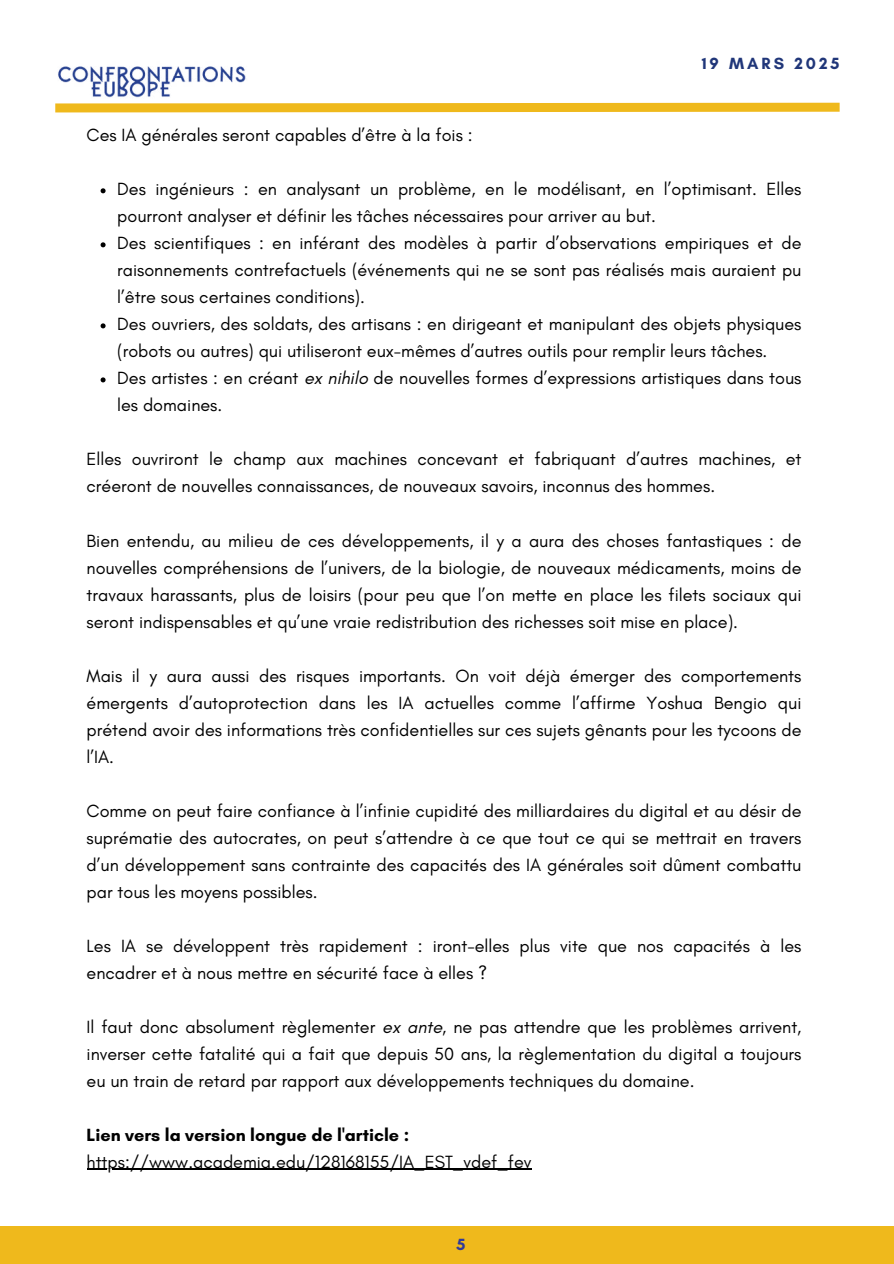
<style>
.page{position:relative;width:894px;height:1264px;background:#fff}
.page>*{position:absolute;margin:0;border:0;box-sizing:border-box;transform-origin:0 0}
.t1{font:18px/27px "Glacial Indifference";color:#000;text-align:justify}
.t2{font:700 18px "Glacial Indifference";color:#000}
.t3{font:700 16.5px "Glacial Indifference";letter-spacing:.185em;color:#203679}
.t4{font:700 16.5px "Glacial Indifference";color:#303a99}
.s1{font-style:italic}
</style>
<div class="page">
<svg style="left:260px;top:102px;width:580px;height:11px;background:#f1c545"></svg>
<div style="left:0;top:1226px;width:893px;height:37px;background:#efb91c"></div>
<img style="left:55px;top:66px;width:205px;height:47px">
<svg style="left:101px;top:188px;width:5px;height:5px"></svg>
<svg style="left:101px;top:242px;width:5px;height:5px"></svg>
<svg style="left:101px;top:323px;width:5px;height:5px"></svg>
<svg style="left:101px;top:377px;width:5px;height:5px"></svg>
<hr style="left:87px;top:1168px;width:444px;height:1px;background:#000">
<p class="t3" style="left:701px;top:53px;width:139px">19 MARS 2025</p>
<p class="t1" style="left:87px;top:122px;width:387px">Ces IA générales seront capables d’être à la fois :</p>
<p class="t1" style="left:117px;top:176px;width:685px;text-align:left">Des ingénieurs : en analysant un problème, en le modélisant, en l’optimisant. Elles pourront analyser et définir les tâches nécessaires pour arriver au but.<br>Des scientifiques : en inférant des modèles à partir d’observations empiriques et de raisonnements contrefactuels (événements qui ne se sont pas réalisés mais auraient pu l’être sous certaines conditions).<br>Des ouvriers, des soldats, des artisans : en dirigeant et manipulant des objets physiques (robots ou autres) qui utiliseront eux-mêmes d’autres outils pour remplir leurs tâches.<br>Des artistes : en créant <span class="s1">ex nihilo</span> de nouvelles formes d’expressions artistiques dans tous les domaines.</p>
<p class="t1" style="left:87px;top:446px;width:716px">Elles ouvriront le champ aux machines concevant et fabriquant d’autres machines, et créeront de nouvelles connaissances, de nouveaux savoirs, inconnus des hommes.</p>
<p class="t1" style="left:87px;top:527px;width:716px">Bien entendu, au milieu de ces développements, il y a aura des choses fantastiques : de nouvelles compréhensions de l’univers, de la biologie, de nouveaux médicaments, moins de travaux harassants, plus de loisirs (pour peu que l’on mette en place les filets sociaux qui seront indispensables et qu’une vraie redistribution des richesses soit mise en place).</p>
<p class="t1" style="left:87px;top:662px;width:716px">Mais il y aura aussi des risques importants. On voit déjà émerger des comportements émergents d’autoprotection dans les IA actuelles comme l’affirme Yoshua Bengio qui prétend avoir des informations très confidentielles sur ces sujets gênants pour les tycoons de l’IA.</p>
<p class="t1" style="left:87px;top:797px;width:716px">Comme on peut faire confiance à l’infinie cupidité des milliardaires du digital et au désir de suprématie des autocrates, on peut s’attendre à ce que tout ce qui se mettrait en travers d’un développement sans contrainte des capacités des IA générales soit dûment combattu par tous les moyens possibles.</p>
<p class="t1" style="left:87px;top:932px;width:716px">Les IA se développent très rapidement : iront-elles plus vite que nos capacités à les encadrer et à nous mettre en sécurité face à elles ?</p>
<p class="t1" style="left:87px;top:1013px;width:716px">Il faut donc absolument règlementer <span class="s1">ex ante</span>, ne pas attendre que les problèmes arrivent, inverser cette fatalité qui a fait que depuis 50 ans, la règlementation du digital a toujours eu un train de retard par rapport aux développements techniques du domaine.</p>
<p class="t2" style="left:87px;top:1123px;width:324px">Lien vers la version longue de l'article :</p>
<p class="t1" style="left:87px;top:1148px;width:446px">https://www.academia.edu/128168155/IA_EST_vdef_fev</p>
<p class="t4" style="left:456px;top:1234px;width:10px">5</p>
</div>
